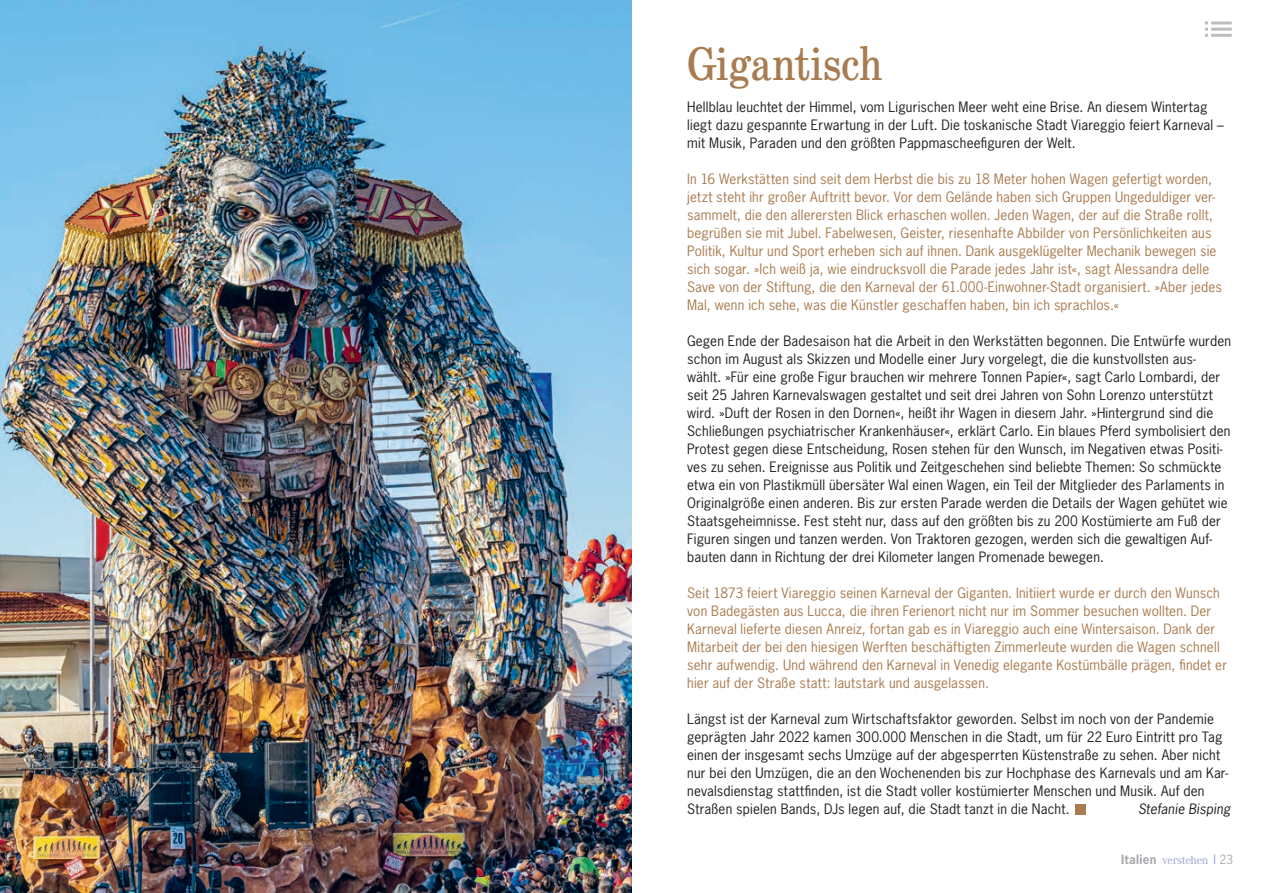
<style>
.page{position:relative;width:1263px;height:893px;background:#fff}
.page>*{position:absolute;margin:0;border:0;box-sizing:border-box;transform-origin:0 0}
.t1{font:condensed 48px "School";letter-spacing:-.01em;color:#a97b50}
.t2{font:13.5px/18px "News Gothic Std";letter-spacing:.015em;color:#231f20}
.t3{font:13.5px/18px "News Gothic Std";letter-spacing:.015em;color:#a97b50}
.t4{font:italic 13.5px "News Gothic Std";letter-spacing:.01em;color:#231f20}
.t5{font:500 12px "Corporate A Pro";letter-spacing:-.03em;color:#a1abd6}
.s1{font-family:"News Gothic Std";font-weight:700;color:#a8a9ad}
.s2{font-family:"News Gothic Std";font-weight:400;color:#8d9acd}
.s3{font-family:"News Gothic Std";font-weight:400;color:#a8a9ad}
</style>
<div class="page">
<img style="left:0;top:0;width:631px;height:893px">
<div style="left:1075px;top:804px;width:11px;height:10px;background:#a97b50"></div>
<hr style="left:1211px;top:21px;width:21px;height:3px;background:#bcbdc0">
<hr style="left:1211px;top:28px;width:21px;height:3px;background:#bcbdc0">
<hr style="left:1211px;top:34px;width:21px;height:3px;background:#bcbdc0">
<svg style="left:1205px;top:21px;width:3px;height:16px"></svg>
<h1 class="t1" style="left:687px;top:36px;width:197px">Gigantisch</h1>
<p class="t2" style="left:687px;top:98px;width:538px">Hellblau leuchtet der Himmel, vom Ligurischen Meer weht eine Brise. An diesem Wintertag liegt dazu gespannte Erwartung in der Luft. Die toskanische Stadt Viareggio feiert Karneval – mit Musik, Paraden und den größten Pappmascheefiguren der Welt.</p>
<p class="t3" style="left:687px;top:170px;width:536px">In 16 Werkstätten sind seit dem Herbst die bis zu 18 Meter hohen Wagen gefertigt worden, jetzt steht ihr großer Auftritt bevor. Vor dem Gelände haben sich Gruppen Ungeduldiger ver&shy;sammelt, die den allerersten Blick erhaschen wollen. Jeden Wagen, der auf die Straße rollt, begrüßen sie mit Jubel. Fabelwesen, Geister, riesenhafte Abbilder von Persönlichkeiten aus Politik, Kultur und Sport erheben sich auf ihnen. Dank ausgeklügelter Mechanik bewegen sie sich sogar. »Ich weiß ja, wie eindrucksvoll die Parade jedes Jahr ist«, sagt Alessandra delle Save von der Stiftung, die den Karneval der 61.000-Einwohner-Stadt organisiert. »Aber jedes Mal, wenn ich sehe, was die Künstler geschaffen haben, bin ich sprachlos.«</p>
<p class="t2" style="left:687px;top:332px;width:545px">Gegen Ende der Badesaison hat die Arbeit in den Werkstätten begonnen. Die Entwürfe wurden schon im August als Skizzen und Modelle einer Jury vorgelegt, die die kunstvollsten aus&shy;wählt. »Für eine große Figur brauchen wir mehrere Tonnen Papier«, sagt Carlo Lombardi, der seit 25 Jahren Karnevalswagen gestaltet und seit drei Jahren von Sohn Lorenzo unterstützt wird. »Duft der Rosen in den Dornen«, heißt ihr Wagen in diesem Jahr. »Hintergrund sind die Schließungen psychiatrischer Krankenhäuser«, erklärt Carlo. Ein blaues Pferd symbolisiert den Protest gegen diese Entscheidung, Rosen stehen für den Wunsch, im Negativen etwas Positi&shy;ves zu sehen. Ereignisse aus Politik und Zeitgeschehen sind beliebte Themen: So schmückte etwa ein von Plastikmüll übersäter Wal einen Wagen, ein Teil der Mitglieder des Parlaments in Originalgröße einen anderen. Bis zur ersten Parade werden die Details der Wagen gehütet wie Staatsgeheimnisse. Fest steht nur, dass auf den größten bis zu 200 Kostümierte am Fuß der Figuren singen und tanzen werden. Von Traktoren gezogen, werden sich die gewaltigen Auf&shy;bauten dann in Richtung der drei Kilometer langen Promenade bewegen.</p>
<p class="t3" style="left:687px;top:584px;width:541px">Seit 1873 feiert Viareggio seinen Karneval der Giganten. Initiiert wurde er durch den Wunsch von Badegästen aus Lucca, die ihren Ferienort nicht nur im Sommer besuchen wollten. Der Karneval lieferte diesen Anreiz, fortan gab es in Viareggio auch eine Wintersaison. Dank der Mitarbeit der bei den hiesigen Werften beschäftigten Zimmerleute wurden die Wagen schnell sehr aufwendig. Und während den Karneval in Venedig elegante Kostümbälle prägen, findet er hier auf der Straße statt: lautstark und ausgelassen.</p>
<p class="t2" style="left:687px;top:710px;width:542px">Längst ist der Karneval zum Wirtschaftsfaktor geworden. Selbst im noch von der Pandemie geprägten Jahr 2022 kamen 300.000 Menschen in die Stadt, um für 22 Euro Eintritt pro Tag einen der insgesamt sechs Umzüge auf der abgesperrten Küstenstraße zu sehen. Aber nicht nur bei den Umzügen, die an den Wochenenden bis zur Hochphase des Karnevals und am Kar&shy;nevalsdienstag stattfinden, ist die Stadt voller kostümierter Menschen und Musik. Auf den Straßen spielen Bands, DJs legen auf, die Stadt tanzt in die Nacht.</p>
<p class="t4" style="left:1138px;top:801px;width:94px">Stefanie Bisping</p>
<p class="t5" style="left:1121px;top:852px;width:113px"><span class="s1">Italien</span> verstehen <span class="s2">I</span> <span class="s3">23</span></p>
</div>
